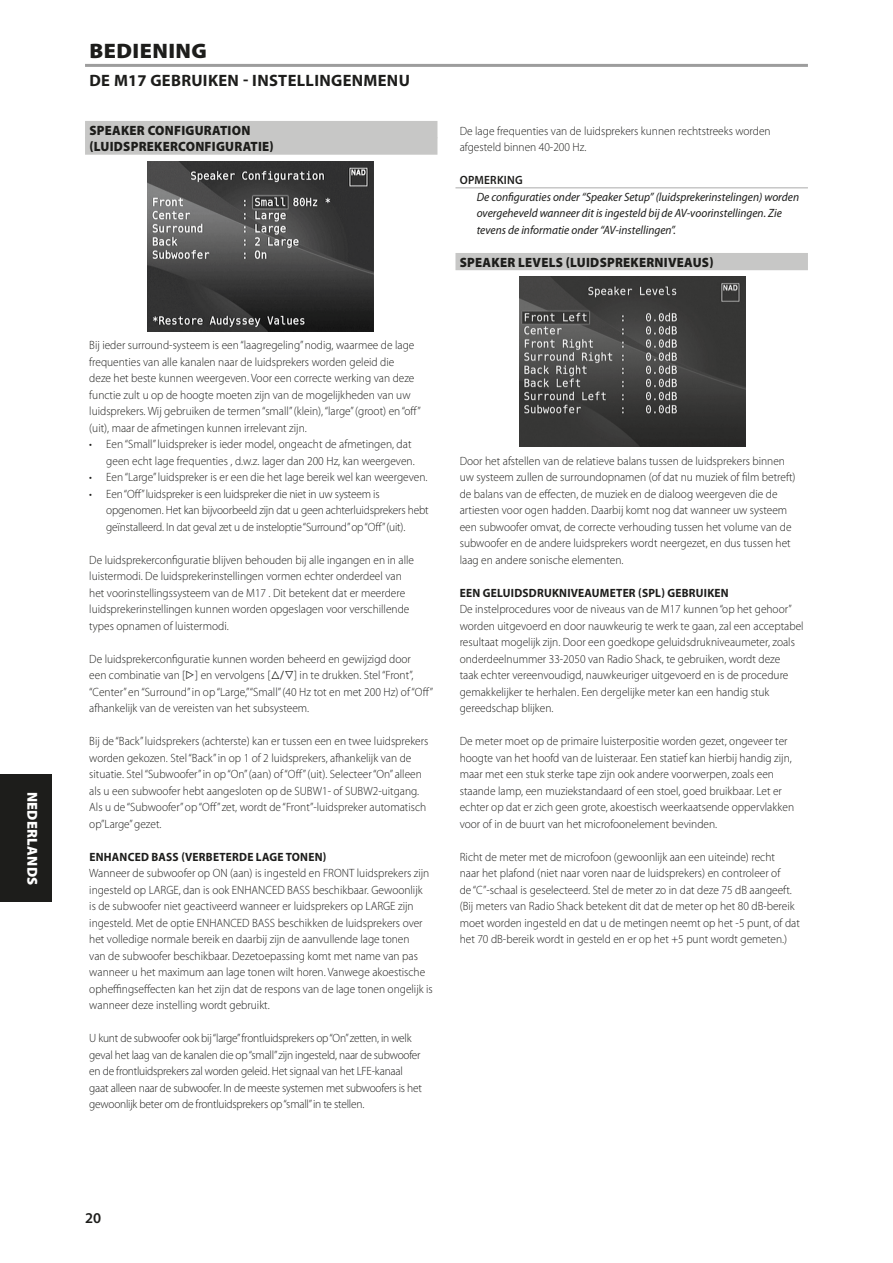
<style>
.page{position:relative;width:893px;height:1263px;background:#fff}
.page>*{position:absolute;margin:0;border:0;box-sizing:border-box;transform-origin:0 0}
.Body_copy_-_header{font:900 21px "Myriad Pro";letter-spacing:.02em;color:#1d1d1b;scale:1.05 1}
.Body_copy_-_header-2{font:700 16.5px "Myriad Pro";letter-spacing:.02em;color:#1d1d1b}
.t1{font:600 15px "Myriad Pro";color:#1d1d1b}
.t2{font:900 14.4px "Myriad Pro";letter-spacing:.02em;color:#fff}
.Body_copy_-_sub-sect{font:900 13.5px "Myriad Pro";letter-spacing:.02em;color:#1d1d1b;scale:.95 1}
.Body_copy_-_normal{font:300 12px/16.5px "Myriad Pro";color:#1d1d1b;scale:.95 1}
.Body_copy_-_indent_1{font:300 12px/16.5px "Myriad Pro";letter-spacing:-.01em;color:#1d1d1b;text-align:right;scale:.95 1}
.Body_copy_-_normal-2{font:300 12px/16.5px "Myriad Pro";letter-spacing:-.02em;color:#1d1d1b;scale:.95 1}
.Body_copy_-_note{font:italic 12px/16.5px "Myriad Pro";color:#1d1d1b;scale:.95 1}
.Body_copy_-_sub-sect-2{font:700 12px "Myriad Pro";letter-spacing:.02em;color:#1d1d1b;scale:.95 1}
.Body_copy_-_note_hea{font:600 12px "Myriad Pro";letter-spacing:.02em;color:#1d1d1b;scale:.95 1}
</style>
<div class="page">
<div style="left:85px;top:121px;width:352px;height:17px;background:#c7c7c6"></div>
<div style="left:85px;top:137px;width:352px;height:18px;background:#c7c7c6"></div>
<hr style="left:455px;top:187px;width:353px;height:2px;background:#c7c7c6">
<div style="left:455px;top:253px;width:353px;height:17px;background:#c7c7c6"></div>
<hr style="left:85px;top:64px;width:723px;height:3px;background:#9d9d9d">
<img style="left:519px;top:276px;width:227px;height:170px">
<img style="left:147px;top:161px;width:227px;height:170px">
<div style="left:0;top:774px;width:51px;height:128px;background:#1d1d1b"></div>
<p class="t2" style="left:42px;top:791px;width:95px;rotate:90deg">NEDERLANDS</p>
<p class="Body_copy_-_header" style="left:90px;top:37px;width:113px">BEDIENING</p>
<p class="Body_copy_-_header-2" style="left:89px;top:70px;width:322px">DE M17 GEBRUIKEN - INSTELLINGENMENU</p>
<p class="Body_copy_-_sub-sect" style="left:89px;top:121px;width:171px">SPEAKER CONFIGURATION</p>
<p class="Body_copy_-_sub-sect" style="left:89px;top:137px;width:196px">(LUIDSPREKERCONFIGURATIE)</p>
<p class="Body_copy_-_normal" style="left:460px;top:122px;width:329px">De lage frequenties van de luidsprekers kunnen rechtstreeks worden afgesteld binnen 40-200 Hz.</p>
<p class="Body_copy_-_note_hea" style="left:460px;top:172px;width:68px">OPMERKING</p>
<p class="Body_copy_-_note" style="left:477px;top:188px;width:341px">De configuraties onder “Speaker Setup” (luidsprekerinstelingen) worden overgeheveld wanneer dit is ingesteld bij de AV-voorinstellingen. Zie tevens de informatie onder “AV-instellingen”.</p>
<p class="Body_copy_-_sub-sect" style="left:460px;top:253px;width:269px">SPEAKER LEVELS (LUIDSPREKERNIVEAUS)</p>
<p class="Body_copy_-_normal" style="left:89px;top:337px;width:350px">Bij ieder surround-systeem is een “laagregeling” nodig, waarmee de lage frequenties van alle kanalen naar de luidsprekers worden geleid die<br>deze het beste kunnen weergeven. Voor een correcte werking van deze functie zult u op de hoogte moeten zijn van de mogelijkheden van uw luidsprekers. Wij gebruiken de termen “small” (klein), “large” (groot) en “off” (uit), maar de afmetingen kunnen irrelevant zijn.</p>
<p class="Body_copy_-_indent_1" style="left:89px;top:436px;width:344px">• Een “Small” luidspreker is ieder model, ongeacht de afmetingen, dat geen echt lage frequenties , d.w.z. lager dan 200 Hz, kan weergeven.</p>
<p class="Body_copy_-_indent_1" style="left:89px;top:469px;width:357px">• Een “Large” luidspreker is er een die het lage bereik wel kan weergeven.</p>
<p class="Body_copy_-_indent_1" style="left:106px;top:485px;width:341px;text-align:left;text-indent:-17px">• Een “Off” luidspreker is een luidspreker die niet in uw systeem is opgenomen. Het kan bijvoorbeeld zijn dat u geen achterluidsprekers hebt geïnstalleerd. In dat geval zet u de insteloptie “Surround” op “Off” (uit).</p>
<p class="Body_copy_-_normal" style="left:89px;top:551px;width:343px">De luidsprekerconfiguratie blijven behouden bij alle ingangen en in alle luistermodi. De luidsprekerinstellingen vormen echter onderdeel van het voorinstellingssysteem van de M17 . Dit betekent dat er meerdere luidsprekerinstellingen kunnen worden opgeslagen voor verschillende types opnamen of luistermodi.</p>
<p class="Body_copy_-_normal" style="left:89px;top:650px;width:340px">De luidsprekerconfiguratie kunnen worden beheerd en gewijzigd door een combinatie van [ ] en vervolgens [</p>
<p class="Body_copy_-_normal" style="left:89px;top:667px;width:363px;text-indent:205px">] in te drukken. Stel “Front”, “Center” en “Surround” in op “Large,” “Small” (40 Hz tot en met 200 Hz) of “Off” afhankelijk van de vereisten van het subsysteem.</p>
<p class="Body_copy_-_normal" style="left:89px;top:733px;width:358px">Bij de “Back” luidsprekers (achterste) kan er tussen een en twee luidsprekers worden gekozen. Stel “Back” in op 1 of 2 luidsprekers, afhankelijk van de situatie. Stel “Subwoofer” in op “On” (aan) of “Off” (uit). Selecteer “On” alleen als u een subwoofer hebt aangesloten op de SUBW1- of SUBW2-uitgang.<br>Als u de “Subwoofer” op “Off” zet, wordt de “Front”-luidspreker automatisch op”Large” gezet.</p>
<p class="Body_copy_-_sub-sect-2" style="left:89px;top:849px;width:251px">ENHANCED BASS (VERBETERDE LAGE TONEN)</p>
<p class="Body_copy_-_normal" style="left:89px;top:865px;width:363px">Wanneer de subwoofer op ON (aan) is ingesteld en FRONT luidsprekers zijn ingesteld op LARGE, dan is ook ENHANCED BASS beschikbaar. Gewoonlijk<br>is de subwoofer niet geactiveerd wanneer er luidsprekers op LARGE zijn ingesteld. Met de optie ENHANCED BASS beschikken de luidsprekers over het volledige normale bereik en daarbij zijn de aanvullende lage tonen<br>van de subwoofer beschikbaar. Dezetoepassing komt met name van pas wanneer u het maximum aan lage tonen wilt horen. Vanwege akoestische opheffingseffecten kan het zijn dat de respons van de lage tonen ongelijk is wanneer deze instelling wordt gebruikt.</p>
<p class="Body_copy_-_normal-2" style="left:89px;top:1030px;width:352px">U kunt de subwoofer ook bij “large” frontluidsprekers op “On” zetten, in welk geval het laag van de kanalen die op “small” zijn ingesteld, naar de subwoofer en de frontluidsprekers zal worden geleid. Het signaal van het LFE-kanaal gaat alleen naar de subwoofer. In de meeste systemen met subwoofers is het gewoonlijk beter om de frontluidsprekers op “small” in te stellen.</p>
<p class="Body_copy_-_normal" style="left:460px;top:452px;width:355px">Door het afstellen van de relatieve balans tussen de luidsprekers binnen uw systeem zullen de surroundopnamen (of dat nu muziek of film betreft) de balans van de effecten, de muziek en de dialoog weergeven die de artiesten voor ogen hadden. Daarbij komt nog dat wanneer uw systeem een subwoofer omvat, de correcte verhouding tussen het volume van de subwoofer en de andere luidsprekers wordt neergezet, en dus tussen het laag en andere sonische elementen.</p>
<p class="Body_copy_-_sub-sect-2" style="left:460px;top:585px;width:285px">EEN GELUIDSDRUKNIVEAUMETER (SPL) GEBRUIKEN</p>
<p class="Body_copy_-_normal" style="left:460px;top:601px;width:363px">De instelprocedures voor de niveaus van de M17 kunnen “op het gehoor” worden uitgevoerd en door nauwkeurig te werk te gaan, zal een acceptabel resultaat mogelijk zijn. Door een goedkope geluidsdrukniveaumeter, zoals onderdeelnummer 33-2050 van Radio Shack, te gebruiken, wordt deze<br>taak echter vereenvoudigd, nauwkeuriger uitgevoerd en is de procedure gemakkelijker te herhalen. Een dergelijke meter kan een handig stuk gereedschap blijken.</p>
<p class="Body_copy_-_normal" style="left:460px;top:733px;width:353px">De meter moet op de primaire luisterpositie worden gezet, ongeveer ter hoogte van het hoofd van de luisteraar. Een statief kan hierbij handig zijn, maar met een stuk sterke tape zijn ook andere voorwerpen, zoals een staande lamp, een muziekstandaard of een stoel, goed bruikbaar. Let er echter op dat er zich geen grote, akoestisch weerkaatsende oppervlakken voor of in de buurt van het microfoonelement bevinden.</p>
<p class="Body_copy_-_normal" style="left:460px;top:848px;width:360px">Richt de meter met de microfoon (gewoonlijk aan een uiteinde) recht<br>naar het plafond (niet naar voren naar de luidsprekers) en controleer of<br>de “C”-schaal is geselecteerd. Stel de meter zo in dat deze 75 dB aangeeft. (Bij meters van Radio Shack betekent dit dat de meter op het 80 dB-bereik moet worden ingesteld en dat u de metingen neemt op het -5 punt, of dat het 70 dB-bereik wordt in gesteld en er op het +5 punt wordt gemeten.)</p>
<p class="t1" style="left:85px;top:1208px;width:18px">20</p>
</div>
